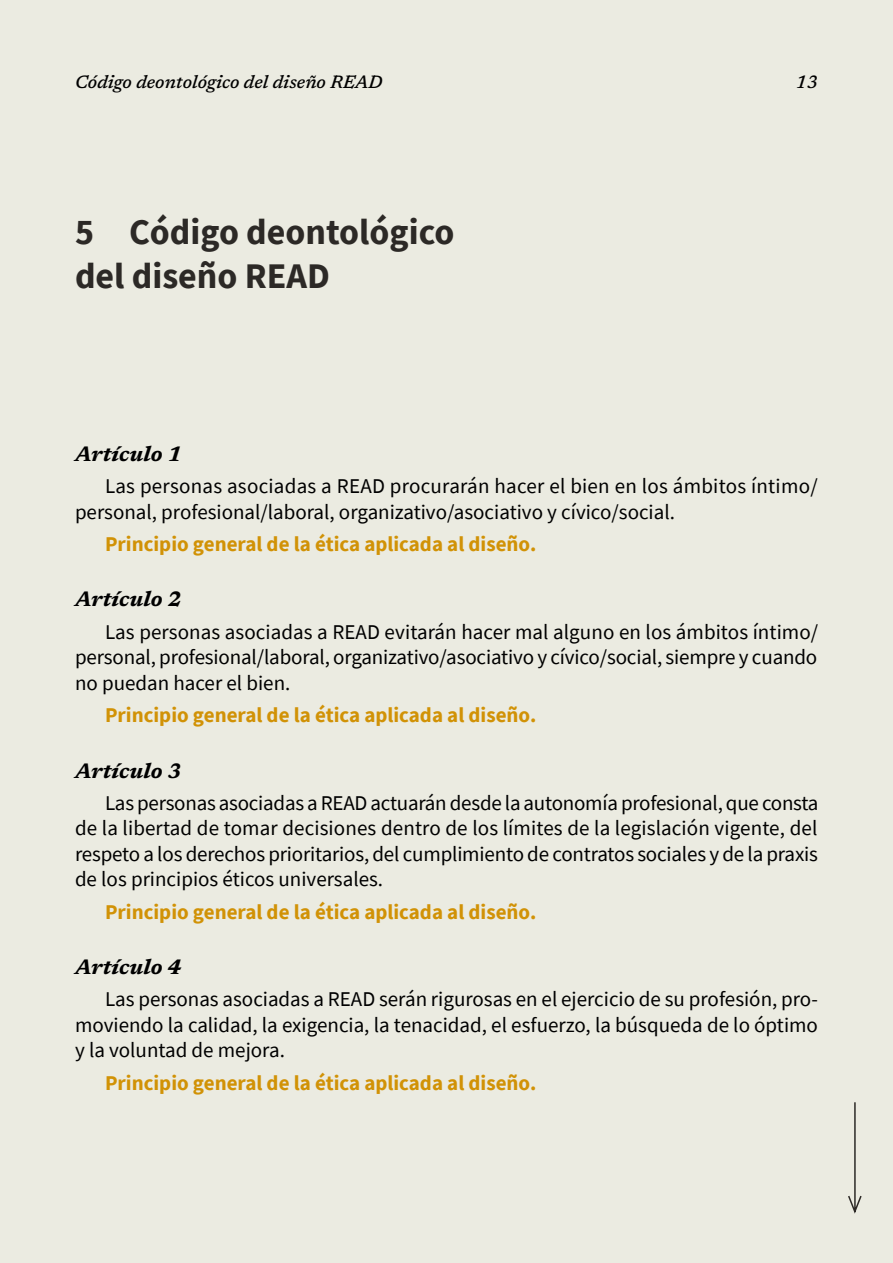
<style>
.page{position:relative;width:893px;height:1263px;background:#ebebe1}
.page>*{position:absolute;margin:0;border:0;box-sizing:border-box;transform-origin:0 0}
.t1{font:700 36px/43.2px "Source Sans Pro";color:#2c2926}
.t2{font:21px/25.2px "Source Sans Pro";color:#000;text-align:justify}
.t3{font:700 21px "Source Sans Pro";color:#d19206}
.t4{font:italic 700 21px "Newsreader 12 pt";color:#000}
.t5{font:italic 500 18px "Newsreader 12 pt";color:#000}
</style>
<div class="page">
<svg style="left:848px;top:1102px;width:14px;height:112px"></svg>
<p class="t5" style="left:75px;top:69px;width:309px">Código deontológico del diseño READ</p>
<p class="t5" style="left:796px;top:69px;width:24px">13</p>
<h1 class="t1" style="left:75px;top:210px;width:381px">5 Código deontológico del diseño READ</h1>
<p class="t4" style="left:75px;top:439px;width:108px">Artículo 1</p>
<p class="t2" style="left:75px;top:474px;width:744px;text-indent:30px">Las personas asociadas a READ procurarán hacer el bien en los ámbitos íntimo/ personal, profesional/laboral, organizativo/asociativo y cívico/social.</p>
<p class="t3" style="left:105px;top:530px;width:433px">Principio general de la ética aplicada al diseño.</p>
<p class="t4" style="left:75px;top:584px;width:108px">Artículo 2</p>
<p class="t2" style="left:75px;top:619px;width:745px;text-indent:30px">Las personas asociadas a READ evitarán hacer mal alguno en los ámbitos íntimo/ personal, profesional/laboral, organizativo/asociativo y cívico/social, siempre y cuando no puedan hacer el bien.</p>
<p class="t3" style="left:105px;top:701px;width:433px">Principio general de la ética aplicada al diseño.</p>
<p class="t4" style="left:75px;top:755px;width:108px">Artículo 3</p>
<p class="t2" style="left:75px;top:790px;width:745px;text-indent:30px">Las personas asociadas a READ actuarán desde la autonomía profesional, que consta de la libertad de tomar decisiones dentro de los límites de la legislación vigente, del respeto a los derechos prioritarios, del cumplimiento de contratos sociales y de la praxis de los principios éticos universales.</p>
<p class="t3" style="left:105px;top:897px;width:433px">Principio general de la ética aplicada al diseño.</p>
<p class="t4" style="left:75px;top:952px;width:108px">Artículo 4</p>
<p class="t2" style="left:75px;top:987px;width:744px;text-indent:30px">Las personas asociadas a READ serán rigurosas en el ejercicio de su profesión, pro&shy;moviendo la calidad, la exigencia, la tenacidad, el esfuerzo, la búsqueda de lo óptimo y la voluntad de mejora.</p>
<p class="t3" style="left:105px;top:1068px;width:433px">Principio general de la ética aplicada al diseño.</p>
</div>
